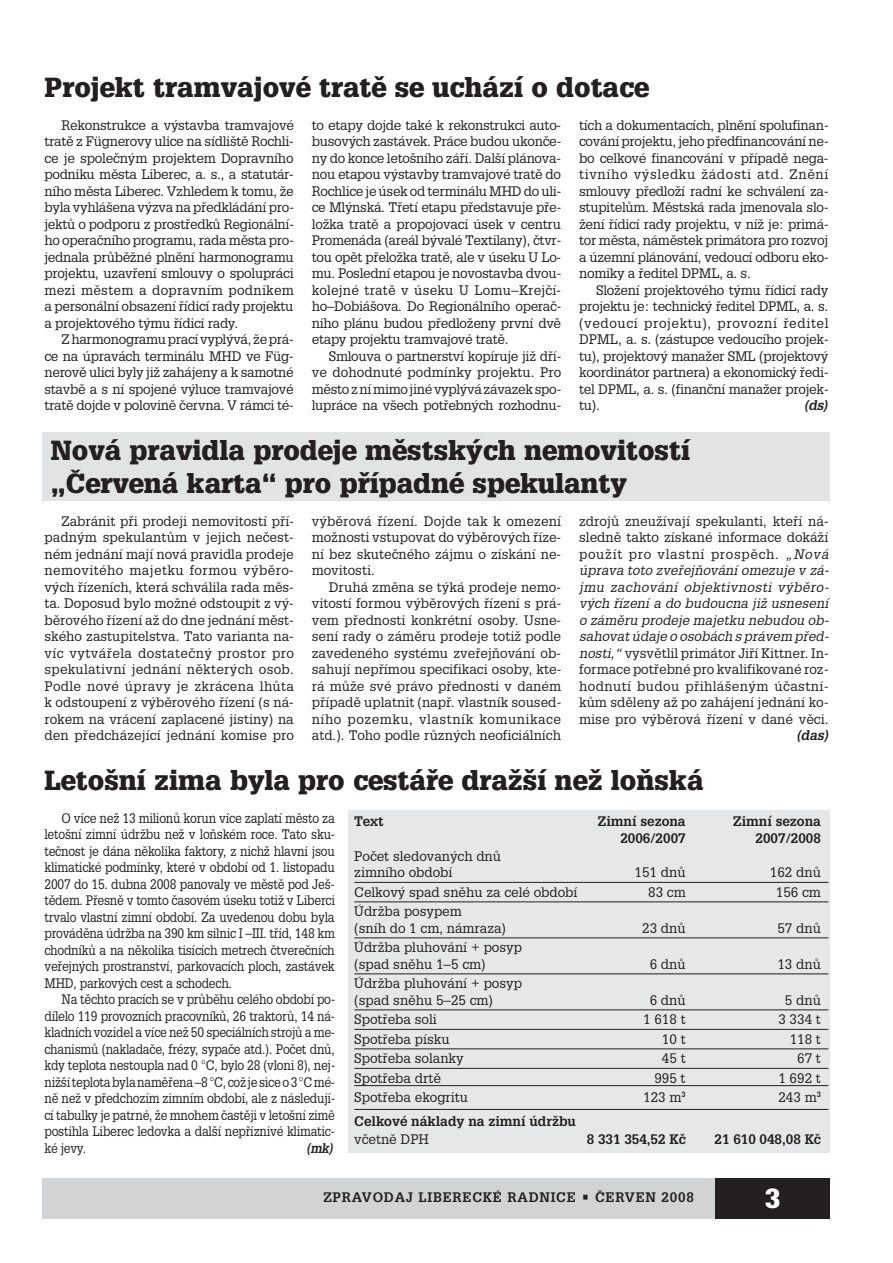
<style>
.page{position:relative;width:893px;height:1263px;background:#fff}
.page>*{position:absolute;margin:0;border:0;box-sizing:border-box;transform-origin:0 0}
.t1{font:900 27px/33px "Glypha CE";color:#231f20}
.t2{font:900 27px "Glypha CE";color:#fff}
.t3{font:13.5px/16.5px "Glypha CE";color:#231f20;text-align:justify}
.t4{font:13.5px/16.5px "Glypha CE";color:#231f20;text-align:justify;scale:.9 1}
.t5{font:700 13.5px "Glypha CE";color:#231f20}
.t6{font:700 13.5px "Glypha CE";letter-spacing:.055em;color:#231f20}
.t7{font:italic 700 13.5px "Glypha CE";letter-spacing:-.01em;color:#231f20}
.t8{font:italic 700 13.5px "Glypha CE";letter-spacing:-.01em;color:#231f20;scale:.9 1}
.s1{font-style:italic}
</style>
<div class="page">
<div style="left:43px;top:1178px;width:787px;height:41px;background:#d1d3d4"></div>
<div style="left:715px;top:1178px;width:115px;height:41px;background:#231f20"></div>
<div style="left:43px;top:433px;width:787px;height:68px;background:#e2e3e4"></div>
<div style="left:348px;top:810px;width:482px;height:343px;background:#e6e7e8"></div>
<hr style="left:354px;top:882px;width:474px;height:1px;background:#231f20">
<hr style="left:354px;top:902px;width:474px;height:1px;background:#231f20">
<hr style="left:354px;top:938px;width:474px;height:1px;background:#231f20">
<hr style="left:354px;top:974px;width:474px;height:1px;background:#231f20">
<hr style="left:354px;top:1010px;width:474px;height:1px;background:#231f20">
<hr style="left:354px;top:1029px;width:474px;height:1px;background:#231f20">
<hr style="left:354px;top:1048px;width:474px;height:1px;background:#231f20">
<hr style="left:354px;top:1068px;width:474px;height:1px;background:#231f20">
<hr style="left:354px;top:1085px;width:474px;height:1px;background:#231f20">
<hr style="left:354px;top:1109px;width:474px;height:1px;background:#231f20">
<h1 class="t1" style="left:44px;top:74px;width:606px">Projekt tramvajové tratû se uchází o dotace</h1>
<p class="t3" style="left:44px;top:118px;width:251px;text-indent:17px">Rekonstrukce a v˘stavba tramvajové tratû z Fügnerovy ulice na sídli‰tû Rochli&shy;ce je spoleãn˘m projektem Dopravního podniku mûsta Liberec, a. s., a statutár&shy;ního mûsta Liberec. Vzhledem k tomu, Ïe byla vyhlá‰ena v˘zva na pfiedkládání pro&shy;jektÛ o podporu z prostfiedkÛ Regionální&shy;ho operaãního programu, rada mûsta pro&shy;jednala prÛbûÏné plnûní harmonogramu projektu, uzavfiení smlouvy o spolupráci mezi mûstem a dopravním podnikem a personální obsazení fiídicí rady projektu a projektového t˘mu fiídicí rady.</p>
<p class="t3" style="left:44px;top:333px;width:251px;text-indent:17px">Zharmonogramu prací vypl˘vá, Ïe prá&shy;ce na úpravách terminálu MHD ve Füg&shy;nerovû ulici byly jiÏ zahájeny a k samotné stavbû a s ní spojené v˘luce tramvajové tratû dojde v polovinû ãervna. V rámci té-</p>
<p class="t3" style="left:312px;top:118px;width:251px">to etapy dojde také k rekonstrukci auto&shy;busov˘ch zastávek. Práce budou ukonãe&shy;ny do konce leto‰ního záfií. Dal‰í plánova&shy;nou etapou v˘stavby tramvajové tratû do Rochlice je úsek od terminálu MHD do uli&shy;ce Ml˘nská. Tfietí etapu pfiedstavuje pfie&shy;loÏka tratû a propojovací úsek v centru Promenáda (areál b˘valé Textilany), ãtvr&shy;tou opût pfieloÏka tratû, ale v úseku U Lo&shy;mu. Poslední etapou je novostavba dvou&shy;kolejné tratû v úseku U Lomu–Krejãí&shy;ho–Dobiá‰ova. Do Regionálního operaã&shy;ního plánu budou pfiedloÏeny první dvû etapy projektu tramvajové tratû.</p>
<p class="t3" style="left:312px;top:349px;width:251px;text-indent:17px">Smlouva o partnerství kopíruje jiÏ dfií&shy;ve dohodnuté podmínky projektu. Pro mûsto zní mimo jiné vypl˘vá závazek spo&shy;lupráce na v‰ech potfiebn˘ch rozhodnu-</p>
<p class="t3" style="left:579px;top:118px;width:251px">tích a dokumentacích, plnûní spolufinan&shy;cování projektu, jeho pfiedfinancování ne&shy;bo celkové financování v pfiípadû nega&shy;tivního v˘sledku Ïádosti atd. Znûní smlouvy pfiedloÏí radní ke schválení za&shy;stupitelÛm. Mûstská rada jmenovala slo-Ïení fiídicí rady projektu, v níÏ je: primá&shy;tor mûsta, námûstek primátora pro rozvoj a územní plánování, vedoucí odboru eko&shy;nomiky a fieditel DPML, a. s.</p>
<p class="t3" style="left:579px;top:283px;width:251px;text-indent:17px">SloÏení projektového t˘mu fiídicí rady projektu je: technick˘ fieditel DPML, a. s. (vedoucí projektu), provozní fieditel DPML, a. s. (zástupce vedoucího projek&shy;tu), projektov˘ manaÏer SML (projektov˘ koordinátor partnera) a ekonomick˘ fiedi&shy;tel DPML, a. s. (finanãní manaÏer projek&shy;tu).</p>
<p class="t7" style="left:804px;top:401px;width:25px">(ds)</p>
<h1 class="t1" style="left:51px;top:437px;width:640px">Nová pravidla prodeje mûstsk˘ch nemovitostí „âervená karta“ pro pfiípadné spekulanty</h1>
<p class="t3" style="left:44px;top:514px;width:251px;text-indent:17px">Zabránit pfii prodeji nemovitostí pfií&shy;padn˘m spekulantÛm v jejich neãest&shy;ném jednání mají nová pravidla prodeje nemovitého majetku formou v˘bûro&shy;v˘ch fiízeních, která schválila rada mûs&shy;ta. Doposud bylo moÏné odstoupit z v˘- bûrového fiízení aÏ do dne jednání mûst&shy;ského zastupitelstva. Tato varianta na&shy;víc vytváfiela dostateãn˘ prostor pro spekulativní jednání nûkter˘ch osob.<br>Podle nové úpravy je zkrácena lhÛta k odstoupení z v˘bûrového fiízení (s ná&shy;rokem na vrácení zaplacené jistiny) na den pfiedcházející jednání komise pro</p>
<p class="t3" style="left:312px;top:514px;width:251px">v˘bûrová fiízení. Dojde tak k omezení moÏnosti vstupovat do v˘bûrov˘ch fiíze&shy;ní bez skuteãného zájmu o získání ne&shy;movitosti.</p>
<p class="t3" style="left:312px;top:580px;width:251px;text-indent:17px">Druhá zmûna se t˘ká prodeje nemo&shy;vitostí formou v˘bûrov˘ch fiízení s prá&shy;vem pfiednosti konkrétní osoby. Usne&shy;sení rady o zámûru prodeje totiÏ podle zavedeného systému zvefiejÀování ob&shy;sahují nepfiímou specifikaci osoby, kte&shy;rá mÛÏe své právo pfiednosti v daném pfiípadû uplatnit (napfi. vlastník soused&shy;ního pozemku, vlastník komunikace atd.). Toho podle rÛzn˘ch neoficiálních</p>
<p class="t3" style="left:579px;top:514px;width:251px">zdrojÛ zneuÏívají spekulanti, ktefií ná&shy;slednû takto získané informace dokáÏí pouÏít pro vlastní prospûch. <span class="s1">„Nová úprava toto zvefiejÀování omezuje v zá&shy;jmu zachování objektivnosti v˘bûro&shy;v˘ch fiízení a do budoucna jiÏ usnesení o zámûru prodeje majetku nebudou ob&shy;sahovat údaje o osobách s právem pfied&shy;nosti,“</span> vysvûtlil primátor Jifií Kittner. In&shy;formace potfiebné pro kvalifikované roz&shy;hodnutí budou pfiihlá‰en˘m úãastní&shy;kÛm sdûleny aÏ po zahájení jednání ko&shy;mise pro v˘bûrová fiízení v dané vûci.</p>
<p class="t7" style="left:796px;top:731px;width:34px">(das)</p>
<h1 class="t1" style="left:44px;top:767px;width:660px">Leto‰ní zima byla pro cestáfie draÏ‰í neÏ loÀská</h1>
<p class="t4" style="left:44px;top:811px;width:324px;text-indent:17px">O více neÏ 13 milionÛ korun více zaplatí mûsto za leto‰ní zimní údrÏbu neÏ v loÀském roce. Tato sku&shy;teãnost je dána nûkolika faktory, z nichÏ hlavní jsou klimatické podmínky, které v období od 1. listopadu 2007 do 15. dubna 2008 panovaly ve mûstû pod Je‰- tûdem. Pfiesnû v tomto ãasovém úseku totiÏ v Liberci trvalo vlastní zimní období. Za uvedenou dobu byla provádûna údrÏba na 390 km silnic I –III. tfiíd, 148 km chodníkÛ a na nûkolika tisících metrech ãtvereãních vefiejn˘ch prostranství, parkovacích ploch, zastávek MHD, parkov˘ch cest a schodech.</p>
<p class="t4" style="left:44px;top:993px;width:324px;text-indent:17px">Na tûchto pracích se v prÛbûhu celého období po&shy;dílelo 119 provozních pracovníkÛ, 26 traktorÛ, 14 ná&shy;kladních vozidel a více neÏ 50 speciálních strojÛ a me&shy;chanismÛ (nakladaãe, frézy, sypaãe atd.). Poãet dnÛ, kdy teplota nestoupla nad 0 °C, bylo 28 (vloni 8), nej&shy;niÏ‰í teplota byla namûfiena –8°C, coÏ je sice o3°Cmé&shy;nû neÏ v pfiedchozím zimním období, ale z následují&shy;cí tabulky je patrné, Ïe mnohem ãastûji v leto‰ní zimû postihla Liberec ledovka a dal‰í nepfiíznivé klimatic&shy;ké jevy.</p>
<p class="t8" style="left:306px;top:1143px;width:31px">(mk)</p>
<p class="t5" style="left:354px;top:817px;width:31px">Text</p>
<p class="t5" style="left:598px;top:817px;width:89px">Zimní sezona</p>
<p class="t5" style="left:733px;top:817px;width:89px">Zimní sezona</p>
<p class="t5" style="left:620px;top:833px;width:67px">2006/2007</p>
<p class="t5" style="left:755px;top:833px;width:67px">2007/2008</p>
<p class="t3" style="left:354px;top:849px;width:148px">Poãet sledovan˘ch dnÛ zimního období</p>
<p class="t3" style="left:634px;top:866px;width:53px">151 dnÛ</p>
<p class="t3" style="left:769px;top:866px;width:53px">162 dnÛ</p>
<p class="t3" style="left:354px;top:885px;width:225px">Celkov˘ spad snûhu za celé období</p>
<p class="t3" style="left:648px;top:885px;width:39px">83 cm</p>
<p class="t3" style="left:775px;top:885px;width:47px">156 cm</p>
<p class="t3" style="left:354px;top:905px;width:153px">ÚdrÏba posypem<br>(sníh do 1 cm, námraza)</p>
<p class="t3" style="left:642px;top:921px;width:45px">23 dnÛ</p>
<p class="t3" style="left:777px;top:921px;width:45px">57 dnÛ</p>
<p class="t3" style="left:354px;top:941px;width:169px">ÚdrÏba pluhování + posyp (spad snûhu 1–5 cm)</p>
<p class="t3" style="left:354px;top:977px;width:169px">ÚdrÏba pluhování + posyp (spad snûhu 5–25 cm)</p>
<p class="t3" style="left:649px;top:957px;width:37px">6 dnÛ</p>
<p class="t3" style="left:777px;top:957px;width:45px">13 dnÛ</p>
<p class="t3" style="left:649px;top:993px;width:37px">6 dnÛ</p>
<p class="t3" style="left:784px;top:993px;width:37px">5 dnÛ</p>
<p class="t3" style="left:354px;top:1013px;width:84px">Spotfieba soli</p>
<p class="t3" style="left:643px;top:1013px;width:44px">1 618 t</p>
<p class="t3" style="left:778px;top:1013px;width:44px">3 334 t</p>
<p class="t3" style="left:354px;top:1032px;width:97px">Spotfieba písku</p>
<p class="t3" style="left:662px;top:1032px;width:25px">10 t</p>
<p class="t3" style="left:789px;top:1032px;width:33px">118 t</p>
<p class="t3" style="left:354px;top:1052px;width:111px">Spotfieba solanky</p>
<p class="t3" style="left:662px;top:1052px;width:25px">45 t</p>
<p class="t3" style="left:797px;top:1052px;width:25px">67 t</p>
<p class="t3" style="left:354px;top:1071px;width:88px">Spotfieba drtû</p>
<p class="t3" style="left:654px;top:1071px;width:33px">995 t</p>
<p class="t3" style="left:778px;top:1071px;width:44px">1 692 t</p>
<p class="t3" style="left:354px;top:1091px;width:115px">Spotfieba ekogritu</p>
<p class="t3" style="left:643px;top:1091px;width:44px">123 m<sup>3</sup></p>
<p class="t3" style="left:778px;top:1091px;width:44px">243 m<sup>3</sup></p>
<p class="t5" style="left:354px;top:1117px;width:223px">Celkové náklady na zimní údrÏbu</p>
<p class="t3" style="left:354px;top:1133px;width:76px">vãetnû DPH</p>
<p class="t5" style="left:586px;top:1135px;width:100px">8 331 354,52 Kã</p>
<p class="t5" style="left:714px;top:1135px;width:108px">21 610 048,08 Kã</p>
<p class="t6" style="left:323px;top:1193px;width:372px">ZPRAVODAJ LIBERECKÉ RADNICE • âERVEN 2008</p>
<h1 class="t2" style="left:765px;top:1189px;width:17px">3</h1>
</div>
